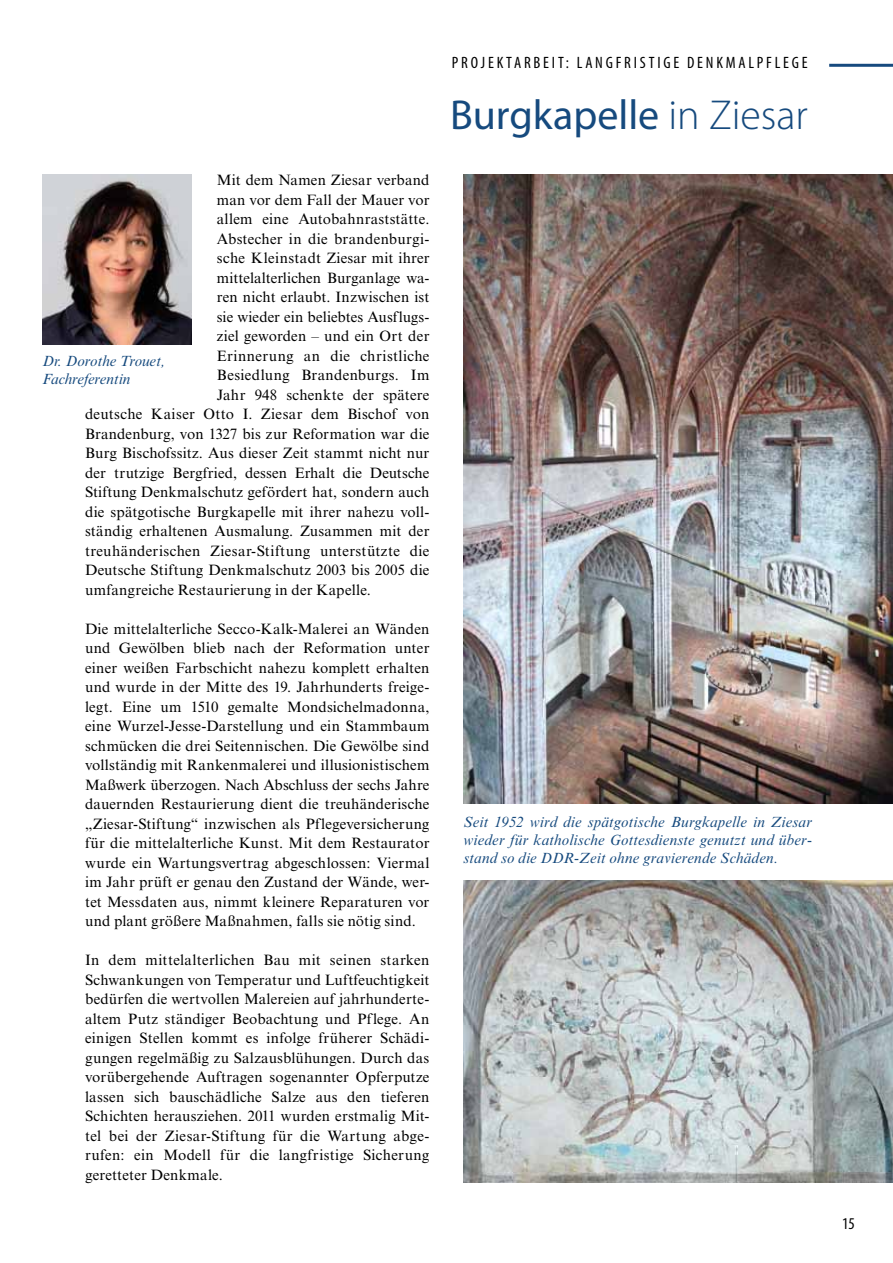
<style>
.page{position:relative;width:893px;height:1263px;background:#fff}
.page>*{position:absolute;margin:0;border:0;box-sizing:border-box;transform-origin:0 0}
.t1{font:42px "Myriad Pro";color:#164a7e}
.t2{font:condensed 16.5px "Myriad Pro";letter-spacing:.17em;color:#000}
.t3{font:15px/19.5px "Times New Roman MT Std";letter-spacing:.015em;color:#000;text-align:justify}
.t4{font:italic 15px/18px "Times New Roman MT Std";color:#164a7e;text-align:justify}
.s1{font-weight:300}
</style>
<div class="page">
<hr style="left:829px;top:64px;width:64px;height:3px;background:#164a7e">
<img style="left:463px;top:174px;width:430px;height:630px">
<img style="left:463px;top:880px;width:430px;height:302px">
<img style="left:43px;top:174px;width:148px;height:170px">
<p class="t3" style="left:217px;top:170px;width:214px">Mit dem Namen Ziesar verband</p>
<p class="t3" style="left:217px;top:190px;width:214px">man vor dem Fall der Mauer vor</p>
<p class="t3" style="left:217px;top:209px;width:214px">allem eine Autobahnraststätte.</p>
<p class="t3" style="left:217px;top:229px;width:214px">Abstecher in die brandenburgi-</p>
<p class="t3" style="left:217px;top:248px;width:214px">sche Kleinstadt Ziesar mit ihrer</p>
<p class="t3" style="left:217px;top:268px;width:214px">mittelalterlichen Burganlage wa-</p>
<p class="t3" style="left:217px;top:287px;width:214px">ren nicht erlaubt. Inzwischen ist</p>
<p class="t3" style="left:217px;top:307px;width:214px">sie wieder ein beliebtes Ausflugs-</p>
<p class="t3" style="left:217px;top:326px;width:214px">ziel geworden – und ein Ort der</p>
<p class="t3" style="left:217px;top:346px;width:214px">Erinnerung an die christliche</p>
<p class="t3" style="left:217px;top:365px;width:214px">Besiedlung Brandenburgs. Im</p>
<p class="t3" style="left:217px;top:385px;width:214px">Jahr 948 schenkte der spätere</p>
<p class="t3" style="left:85px;top:404px;width:346px">deutsche Kaiser Otto I. Ziesar dem Bischof von</p>
<p class="t3" style="left:85px;top:424px;width:346px">Brandenburg, von 1327 bis zur Reformation war die</p>
<p class="t3" style="left:85px;top:443px;width:346px">Burg Bischofssitz. Aus dieser Zeit stammt nicht nur</p>
<p class="t3" style="left:85px;top:463px;width:346px">der trutzige Bergfried, dessen Erhalt die Deutsche</p>
<p class="t3" style="left:85px;top:482px;width:346px">Stiftung Denkmalschutz gefördert hat, sondern auch</p>
<p class="t3" style="left:85px;top:502px;width:346px">die spätgotische Burgkapelle mit ihrer nahezu voll-</p>
<p class="t3" style="left:85px;top:521px;width:346px">ständig erhaltenen Ausmalung. Zusammen mit der</p>
<p class="t3" style="left:85px;top:541px;width:346px">treuhänderischen Ziesar-Stiftung unterstützte die</p>
<p class="t3" style="left:85px;top:560px;width:346px">Deutsche Stiftung Denkmalschutz 2003 bis 2005 die</p>
<p class="t3" style="left:85px;top:580px;width:287px">umfangreiche Restaurierung in der Kapelle.</p>
<p class="t3" style="left:85px;top:619px;width:346px">Die mittelalterliche Secco-Kalk-Malerei an Wänden und Gewölben blieb nach der Reformation unter einer weißen Farbschicht nahezu komplett erhalten und wurde in der Mitte des 19. Jahrhunderts freige&shy;legt. Eine um 1510 gemalte Mondsichelmadonna, eine Wurzel-Jesse-Darstellung und ein Stammbaum schmücken die drei Seitennischen. Die Gewölbe sind vollständig mit Rankenmalerei und illusionistischem Maßwerk überzogen. Nach Abschluss der sechs Jahre dauernden Restaurierung dient die treuhänderische „Ziesar-Stiftung“ inzwischen als Pflegeversicherung für die mittelalterliche Kunst. Mit dem Restaurator wurde ein Wartungsvertrag abgeschlossen: Viermal im Jahr prüft er genau den Zustand der Wände, wer&shy;tet Messdaten aus, nimmt kleinere Reparaturen vor und plant größere Maßnahmen, falls sie nötig sind.</p>
<p class="t3" style="left:85px;top:950px;width:346px">In dem mittelalterlichen Bau mit seinen starken Schwankungen von Temperatur und Luftfeuchtigkeit bedürfen die wertvollen Malereien auf jahrhunderte&shy;altem Putz ständiger Beobachtung und Pflege. An einigen Stellen kommt es infolge früherer Schädi&shy;gungen regelmäßig zu Salzausblühungen. Durch das vorübergehende Auftragen sogenannter Opferputze lassen sich bauschädliche Salze aus den tieferen Schichten herausziehen. 2011 wurden erstmalig Mit&shy;tel bei der Ziesar-Stiftung für die Wartung abge&shy;rufen: ein Modell für die langfristige Sicherung geretteter Denkmale.</p>
<p class="t4" style="left:43px;top:352px;width:124px">Dr. Dorothe Trouet,<br>Fachreferentin</p>
<p class="t2" style="left:452px;top:52px;width:357px">PROJEKTARBEIT: LANGFRISTI GE DENKMALPFLEGE</p>
<h1 class="t1" style="left:450px;top:89px;width:359px">Burgkapelle <span class="s1">in Ziesar</span></h1>
<p class="t4" style="left:463px;top:813px;width:350px">Seit 1952 wird die spätgotische Burgkapelle in Ziesar wieder für katholische Gottesdienste genutzt und über&shy;stand so die DDR-Zeit ohne gravierende Schäden.</p>
<p class="t2" style="left:842px;top:1213px;width:14px">15</p>
</div>
